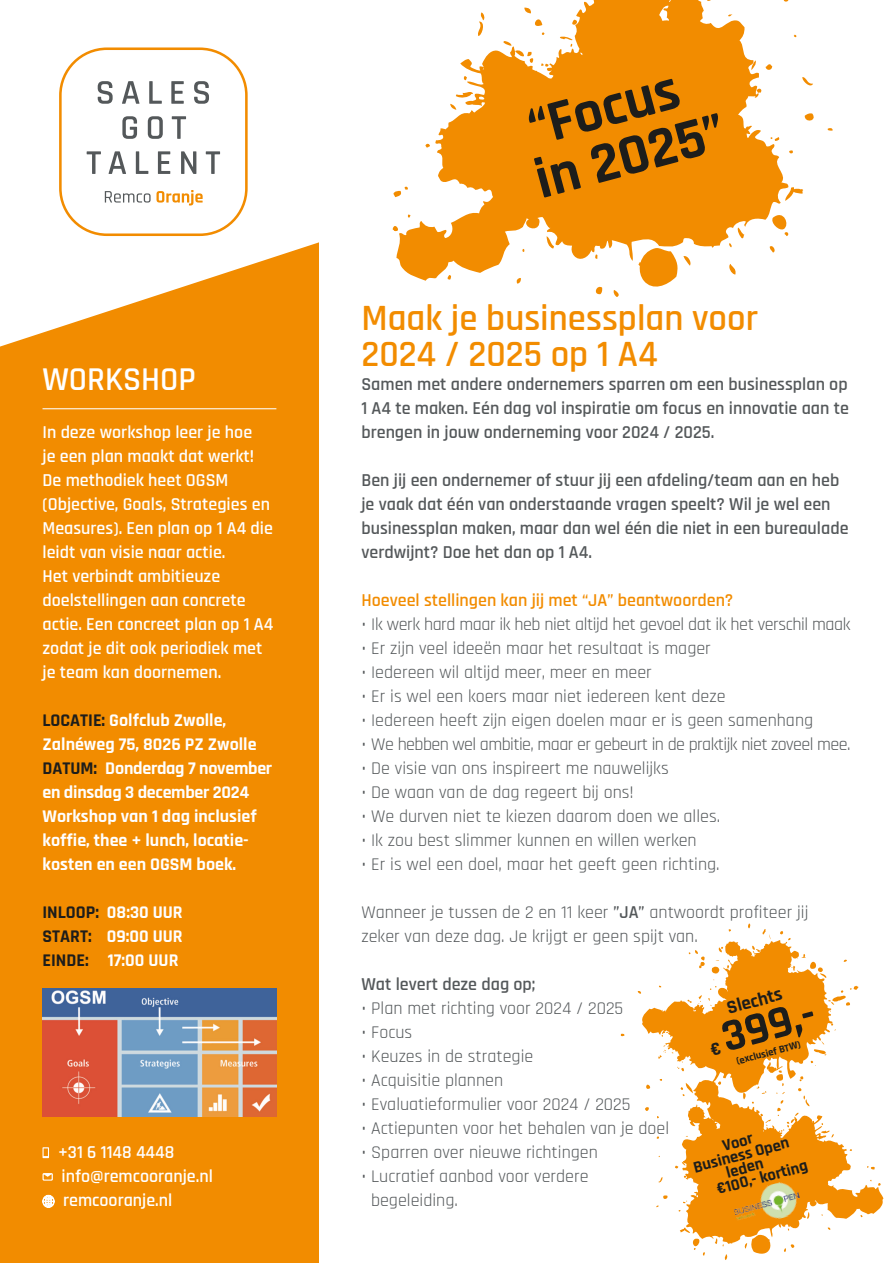
<style>
.page{position:relative;width:893px;height:1263px;background:#fff}
.page>*{position:absolute;margin:0;border:0;box-sizing:border-box;transform-origin:0 0}
.t1{font:700 57.75px/52.5px "Rajdhani";color:#1d1d1b}
.t2{font:700 45.9px "Rajdhani";color:#1d1d1b}
.t3{font:600 36.75px/36px "Rajdhani";color:#f28c00}
.t4{font:600 33px "Rajdhani";color:#fff}
.t5{font:700 18.9px "Rajdhani";color:#1d1d1b}
.t6{font:18px/24px "Rajdhani";color:#54585a}
.t7{font:600 18px/24px "Rajdhani";color:#54585a;text-align:justify}
.t8{font:600 18px/24px "Rajdhani";color:#fff}
.t9{font:700 18px/24px "Rajdhani";color:#fff}
.t10{font:18px "Rajdhani";letter-spacing:-.025em;color:#54585a}
.t11{font:18px "Rajdhani";letter-spacing:-.03em;color:#54585a}
.t12{font:600 18px "Rajdhani";color:#f28c00}
.t13{font:700 16.5px "Rajdhani";color:#1d1d1b}
.t14{font:700 10.5px "Rajdhani";color:#1d1d1b}
.s1{color:#1d1d1b}
.s2{font-weight:600}
</style>
<div class="page">
<div style="left:0;top:242px;width:319px;height:1021px;background:#f28c00"></div>
<svg style="left:0;top:51px;width:319px;height:296px;fill:#fff"></svg>
<svg style="left:393px;top:0;width:440px;height:297px;fill:#f28c00"></svg>
<svg style="left:43px;top:1147px;width:6px;height:11px"></svg>
<svg style="left:43px;top:1173px;width:10px;height:8px"></svg>
<svg style="left:42px;top:1195px;width:13px;height:13px"></svg>
<hr style="left:43px;top:408px;width:233px;height:1px;background:#fff">
<img style="left:43px;top:989px;width:233px;height:127px">
<div style="left:60px;top:49px;width:186px;height:186px;background:#fff;border-radius:46px"></div>
<div style="left:59px;top:47px;width:189px;height:189px;border:3px solid #f28c00;border-radius:46px"></div>
<svg style="left:105px;top:191px;width:46px;height:12px"></svg>
<svg style="left:157px;top:190px;width:46px;height:15px"></svg>
<svg style="left:98px;top:81px;width:15px;height:23px"></svg>
<svg style="left:122px;top:81px;width:18px;height:23px"></svg>
<svg style="left:149px;top:81px;width:13px;height:23px"></svg>
<svg style="left:171px;top:81px;width:13px;height:23px"></svg>
<svg style="left:194px;top:81px;width:15px;height:23px"></svg>
<svg style="left:122px;top:116px;width:15px;height:23px"></svg>
<svg style="left:148px;top:116px;width:15px;height:23px"></svg>
<svg style="left:172px;top:116px;width:14px;height:23px"></svg>
<svg style="left:87px;top:151px;width:14px;height:23px"></svg>
<svg style="left:109px;top:151px;width:17px;height:23px"></svg>
<svg style="left:136px;top:151px;width:12px;height:23px"></svg>
<svg style="left:158px;top:151px;width:12px;height:23px"></svg>
<svg style="left:181px;top:151px;width:15px;height:23px"></svg>
<svg style="left:206px;top:151px;width:14px;height:23px"></svg>
<svg style="left:645px;top:1094px;width:238px;height:166px"></svg>
<img style="left:730px;top:1178px;width:74px;height:51px">
<svg style="left:638px;top:923px;width:220px;height:171px"></svg>
<h3 class="t4" style="left:43px;top:360px;width:155px">WORKSHOP</h3>
<p class="t8" style="left:43px;top:421px;width:232px">In deze workshop leer je hoe<br>je een plan maakt dat werkt!<br>De methodiek heet OGSM (Objective, Goals, Strategies en<br>Measures). Een plan op 1 A4 die leidt van visie naar actie.<br>Het verbindt ambitieuze doelstellingen aan concrete actie. Een concreet plan op 1 A4 zodat je dit ook periodiek met je team kan doornemen.</p>
<p class="t9" style="left:43px;top:709px;width:231px"><span class="s1">LOCATIE:</span> Golfclub Zwolle,<br>Zalnéweg 75, 8026 PZ Zwolle<br><span class="s1">DATUM:</span> Donderdag 7 november en dinsdag 3 december 2024<br>Workshop van 1 dag inclusief koffie, thee + lunch, locatie&shy;kosten en een OGSM boek.</p>
<p class="t9" style="left:43px;top:901px;width:142px;text-align:justify"><span class="s1">INLOOP:</span> 08:30 UUR <span class="s1">START:</span> 09:00 UUR <span class="s1">EINDE:</span> 17:00 UUR</p>
<p class="t8" style="left:58px;top:1141px;width:156px">+31 6 1148 4448 info@remcooranje.nl remcooranje.nl</p>
<h1 class="t1" style="left:516px;top:106px;width:196px;rotate:-15deg">“Focus in 2025”</h1>
<h3 class="t3" style="left:361px;top:301px;width:398px">Maak je businessplan voor<br>2024 / 2025 op 1 A4</h3>
<p class="t7" style="left:361px;top:373px;width:489px">Samen met andere ondernemers sparren om een businessplan op 1 A4 te maken. Eén dag vol inspiratie om focus en innovatie aan te brengen in jouw onderneming voor 2024 / 2025.</p>
<p class="t7" style="left:361px;top:469px;width:489px;text-align:left">Ben jij een ondernemer of stuur jij een afdeling/team aan en heb je vaak dat één van onderstaande vragen speelt? Wil je wel een businessplan maken, maar dan wel één die niet in een bureaulade verdwijnt? Doe het dan op 1 A4.</p>
<p class="t12" style="left:361px;top:590px;width:373px">Hoeveel stellingen kan jij met “JA” beantwoorden?</p>
<p class="t10" style="left:361px;top:614px;width:490px">• Ik werk hard maar ik heb niet altijd het gevoel dat ik het verschil maak</p>
<p class="t6" style="left:361px;top:637px;width:351px">• Er zijn veel ideeën maar het resultaat is mager</p>
<p class="t6" style="left:361px;top:661px;width:292px">• Iedereen wil altijd meer, meer en meer</p>
<p class="t6" style="left:361px;top:685px;width:366px">• Er is wel een koers maar niet iedereen kent deze</p>
<p class="t6" style="left:361px;top:709px;width:453px">• Iedereen heeft zijn eigen doelen maar er is geen samenhang</p>
<p class="t11" style="left:361px;top:734px;width:490px">• We hebben wel ambitie, maar er gebeurt in de praktijk niet zoveel mee.</p>
<p class="t6" style="left:361px;top:757px;width:309px">• De visie van ons inspireert me nauwelijks</p>
<p class="t6" style="left:361px;top:781px;width:274px">• De waan van de dag regeert bij ons!</p>
<p class="t6" style="left:361px;top:805px;width:360px">• We durven niet te kiezen daarom doen we alles.</p>
<p class="t6" style="left:361px;top:829px;width:337px">• Ik zou best slimmer kunnen en willen werken</p>
<p class="t6" style="left:361px;top:853px;width:360px">• Er is wel een doel, maar het geeft geen richting.</p>
<p class="t6" style="left:361px;top:901px;width:448px">Wanneer je tussen de 2 en 11 keer <span class="s2">”JA”</span> antwoordt profiteer jij zeker van deze dag. Je krijgt er geen spijt van.</p>
<p class="t7" style="left:361px;top:973px;width:176px">Wat levert deze dag op;</p>
<p class="t6" style="left:361px;top:997px;width:263px">• Plan met richting voor 2024 / 2025</p>
<p class="t6" style="left:361px;top:1021px;width:52px">• Focus</p>
<p class="t6" style="left:361px;top:1045px;width:173px">• Keuzes in de strategie</p>
<p class="t6" style="left:361px;top:1069px;width:143px">• Acquisitie plannen</p>
<p class="t6" style="left:361px;top:1093px;width:271px">• Evaluatieformulier voor 2024 / 2025</p>
<p class="t6" style="left:361px;top:1117px;width:309px">• Actiepunten voor het behalen van je doel</p>
<p class="t6" style="left:361px;top:1141px;width:238px">• Sparren over nieuwe richtingen</p>
<p class="t6" style="left:371px;top:1165px;width:219px;text-indent:-10px">• Lucratief aanbod voor verdere begeleiding.</p>
<p class="t5" style="left:724px;top:997px;width:58px;rotate:-15deg">Slechts</p>
<h2 class="t2" style="left:715px;top:1010px;width:97px;rotate:-15deg">399,-</h2>
<p class="t14" style="left:735px;top:1055px;width:68px;rotate:-15deg">(exclusief BTW)</p>
<p class="t13" style="left:720px;top:1136px;width:33px;rotate:-15deg">Voor</p>
<p class="t13" style="left:691px;top:1158px;width:100px;rotate:-15deg">Business Open</p>
<p class="t13" style="left:724px;top:1163px;width:39px;rotate:-15deg">leden</p>
<p class="t13" style="left:715px;top:1179px;width:95px;rotate:-15deg">€100,- korting</p>
</div>
